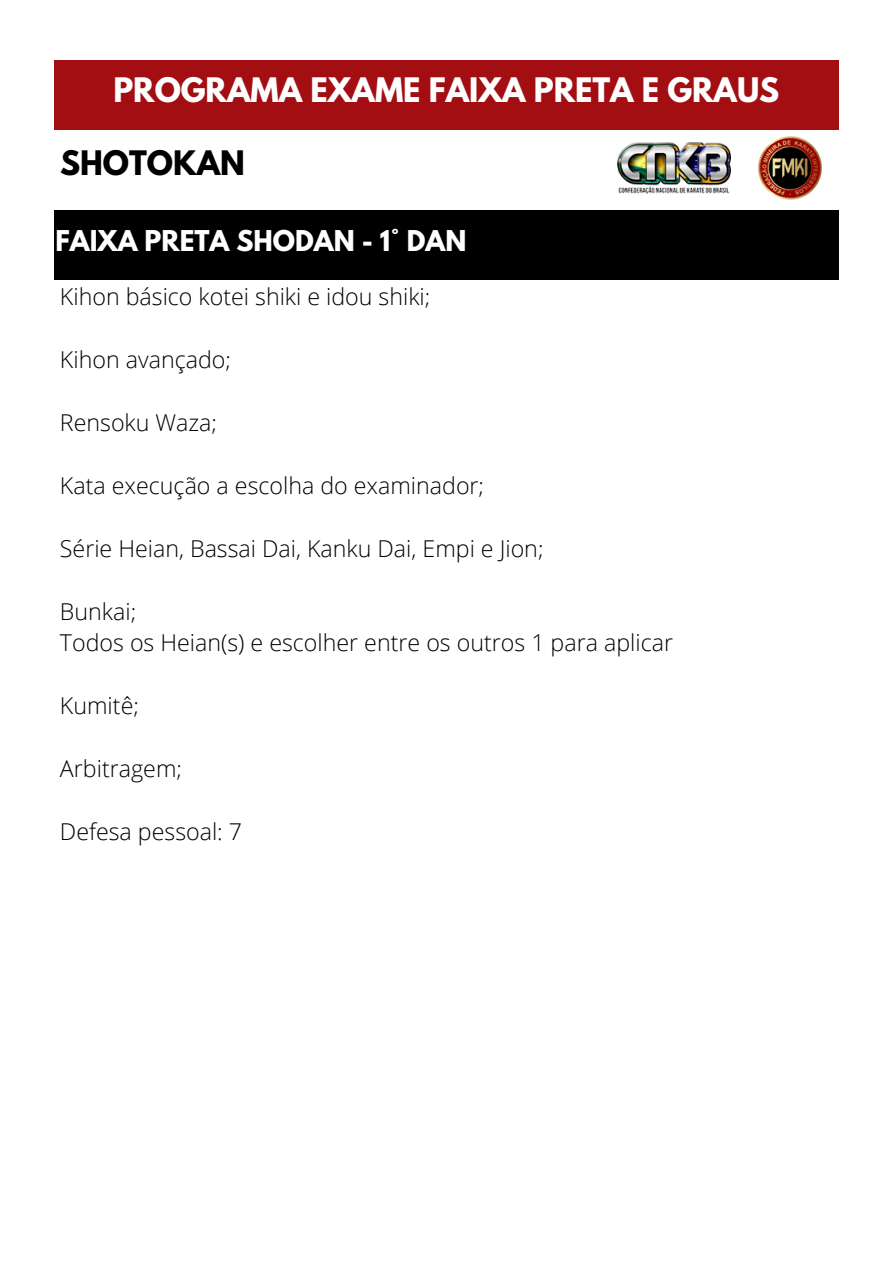
<style>
.page{position:relative;width:893px;height:1264px;background:#fff}
.page>*{position:absolute;margin:0;border:0;box-sizing:border-box;transform-origin:0 0}
.t1{font:700 29.85px "League Spartan";color:#fff}
.t2{font:700 29.85px "League Spartan";color:#000}
.t3{font:700 25.35px "League Spartan";color:#fff}
.t4{font:300 23.25px "Open Sans";color:#000}
</style>
<div class="page">
<div style="left:54px;top:60px;width:784px;height:69px;background:#a30e12"></div>
<img style="left:617px;top:142px;width:113px;height:52px">
<img style="left:758px;top:136px;width:63px;height:63px">
<div style="left:54px;top:210px;width:784px;height:69px;background:#000"></div>
<p class="t1" style="left:113px;top:75px;width:667px">PROGRAMA EXAME FAIXA PRETA E GRAUS</p>
<p class="t2" style="left:60px;top:149px;width:186px">SHOTOKAN</p>
<p class="t3" style="left:55px;top:228px;width:412px">FAIXA PRETA SHODAN - 1° DAN</p>
<p class="t4" style="left:60px;top:280px;width:372px">Kihon básico kotei shiki e idou shiki;</p>
<p class="t4" style="left:60px;top:343px;width:172px">Kihon avançado;</p>
<p class="t4" style="left:60px;top:406px;width:159px">Rensoku Waza;</p>
<p class="t4" style="left:60px;top:469px;width:425px">Kata execução a escolha do examinador;</p>
<p class="t4" style="left:60px;top:532px;width:485px">Série Heian, Bassai Dai, Kanku Dai, Empi e Jion;</p>
<p class="t4" style="left:60px;top:595px;width:78px">Bunkai;</p>
<p class="t4" style="left:60px;top:626px;width:614px">Todos os Heian(s) e escolher entre os outros 1 para aplicar</p>
<p class="t4" style="left:60px;top:689px;width:80px">Kumitê;</p>
<p class="t4" style="left:60px;top:752px;width:123px">Arbitragem;</p>
<p class="t4" style="left:60px;top:815px;width:183px">Defesa pessoal: 7</p>
</div>
